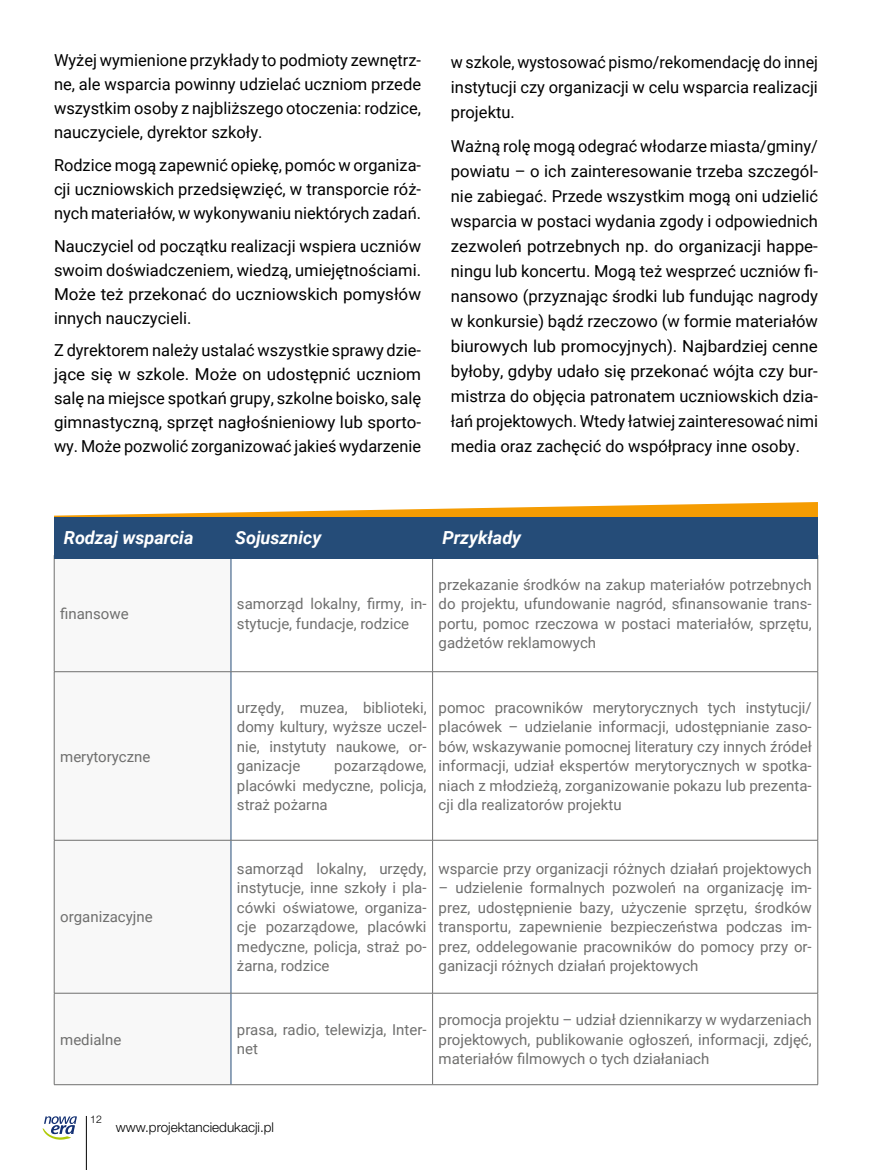
<style>
.page{position:relative;width:872px;height:1170px;background:#fff}
.page>*{position:absolute;margin:0;border:0;box-sizing:border-box;transform-origin:0 0}
.t1{font:italic 700 18px "Roboto";color:#fff}
.t2{font:16.5px/25px "Roboto";color:#000;text-align:justify}
.t3{font:15px/19.5px "Roboto";color:#6f6f6e;text-align:justify}
.t4{font:300 13.5px "Helvetica Neue LT Pro";color:#000}
.t5{font:300 10.5px "Helvetica Neue LT Pro";color:#000}
</style>
<div class="page">
<hr style="left:86px;top:1115px;width:1px;height:54px;background:#000">
<svg style="left:43px;top:1116px;width:34px;height:23px"></svg>
<svg style="left:55px;top:558px;width:176px;height:526px"></svg>
<svg style="left:232px;top:558px;width:585px;height:526px"></svg>
<hr style="left:231px;top:555px;width:1px;height:116px;background:#254c78">
<hr style="left:231px;top:672px;width:1px;height:168px;background:#254c78">
<hr style="left:231px;top:840px;width:1px;height:152px;background:#254c78">
<hr style="left:231px;top:993px;width:1px;height:91px;background:#254c78">
<hr style="left:54px;top:555px;width:1px;height:116px;background:#6f6f6e">
<hr style="left:432px;top:555px;width:1px;height:116px;background:#6f6f6e">
<hr style="left:817px;top:555px;width:1px;height:116px;background:#6f6f6e">
<hr style="left:54px;top:671px;width:177px;height:1px;background:#6f6f6e">
<hr style="left:54px;top:672px;width:1px;height:168px;background:#6f6f6e">
<hr style="left:231px;top:671px;width:201px;height:1px;background:#6f6f6e">
<hr style="left:432px;top:671px;width:386px;height:1px;background:#6f6f6e">
<hr style="left:432px;top:672px;width:1px;height:168px;background:#6f6f6e">
<hr style="left:817px;top:672px;width:1px;height:168px;background:#6f6f6e">
<hr style="left:54px;top:840px;width:177px;height:1px;background:#6f6f6e">
<hr style="left:54px;top:840px;width:1px;height:152px;background:#6f6f6e">
<hr style="left:231px;top:840px;width:201px;height:1px;background:#6f6f6e">
<hr style="left:432px;top:840px;width:386px;height:1px;background:#6f6f6e">
<hr style="left:432px;top:840px;width:1px;height:152px;background:#6f6f6e">
<hr style="left:817px;top:840px;width:1px;height:152px;background:#6f6f6e">
<hr style="left:54px;top:992px;width:177px;height:1px;background:#6f6f6e">
<hr style="left:54px;top:993px;width:1px;height:91px;background:#6f6f6e">
<hr style="left:231px;top:992px;width:201px;height:1px;background:#6f6f6e">
<hr style="left:432px;top:992px;width:386px;height:1px;background:#6f6f6e">
<hr style="left:432px;top:993px;width:1px;height:91px;background:#6f6f6e">
<hr style="left:817px;top:993px;width:1px;height:91px;background:#6f6f6e">
<hr style="left:54px;top:1084px;width:177px;height:1px;background:#6f6f6e">
<hr style="left:231px;top:1084px;width:201px;height:1px;background:#6f6f6e">
<hr style="left:432px;top:1084px;width:386px;height:1px;background:#6f6f6e">
<svg style="left:54px;top:502px;width:764px;height:15px"></svg>
<div style="left:54px;top:517px;width:764px;height:41px;background:#254c78"></div>
<p class="t2" style="left:54px;top:48px;width:368px;line-height:24px">Wyżej wymienione przykłady to podmioty zewnętrz&shy;ne, ale wsparcia powinny udzielać uczniom przede wszystkim osoby z najbliższego otoczenia: rodzice, nauczyciele, dyrektor szkoły.</p>
<p class="t2" style="left:54px;top:152px;width:368px;line-height:24px">Rodzice mogą zapewnić opiekę, pomóc w organiza&shy;cji uczniowskich przedsięwzięć, w transporcie róż&shy;nych materiałów, w wykonywaniu niektórych zadań.</p>
<p class="t2" style="left:54px;top:233px;width:368px;line-height:24px">Nauczyciel od początku realizacji wspiera uczniów swoim doświadczeniem, wiedzą, umiejętnościami.<br>Może też przekonać do uczniowskich pomysłów innych nauczycieli.</p>
<p class="t2" style="left:54px;top:337px;width:368px;line-height:24px">Z dyrektorem należy ustalać wszystkie sprawy dzie&shy;jące się w szkole. Może on udostępnić uczniom salę na miejsce spotkań grupy, szkolne boisko, salę gimnastyczną, sprzęt nagłośnieniowy lub sporto&shy;wy. Może pozwolić zorganizować jakieś wydarzenie</p>
<p class="t2" style="left:451px;top:49px;width:368px">w szkole, wystosować pismo/rekomendację do innej instytucji czy organizacji w celu wsparcia realizacji projektu.</p>
<p class="t2" style="left:451px;top:133px;width:368px">Ważną rolę mogą odegrać włodarze miasta/gminy/ powiatu – o ich zainteresowanie trzeba szczegól&shy;nie zabiegać. Przede wszystkim mogą oni udzielić wsparcia w postaci wydania zgody i odpowiednich zezwoleń potrzebnych np. do organizacji happe&shy;ningu lub koncertu. Mogą też wesprzeć uczniów fi&shy;nansowo (przyznając środki lub fundując nagrody w konkursie) bądź rzeczowo (w formie materiałów biurowych lub promocyjnych). Najbardziej cenne byłoby, gdyby udało się przekonać wójta czy bur&shy;mistrza do objęcia patronatem uczniowskich dzia&shy;łań projektowych. Wtedy łatwiej zainteresować nimi media oraz zachęcić do współpracy inne osoby.</p>
<p class="t1" style="left:64px;top:524px;width:131px">Rodzaj wsparcia</p>
<p class="t1" style="left:235px;top:524px;width:87px">Sojusznicy</p>
<p class="t1" style="left:442px;top:524px;width:80px">Przykłady</p>
<p class="t3" style="left:60px;top:603px;width:70px">finansowe</p>
<p class="t3" style="left:237px;top:593px;width:191px">samorząd lokalny, firmy, in&shy;stytucje, fundacje, rodzice</p>
<p class="t3" style="left:438px;top:574px;width:375px">przekazanie środków na zakup materiałów potrzebnych do projektu, ufundowanie nagród, sfinansowanie trans&shy;portu, pomoc rzeczowa w postaci materiałów, sprzętu, gadżetów reklamowych</p>
<p class="t3" style="left:60px;top:746px;width:92px">merytoryczne</p>
<p class="t3" style="left:237px;top:697px;width:191px">urzędy, muzea, biblioteki, domy kultury, wyższe uczel&shy;nie, instytuty naukowe, or&shy;ganizacje</p>
<p class="t3" style="left:237px;top:755px;width:191px;text-indent:97px">pozarządowe, placówki medyczne, policja, straż pożarna</p>
<p class="t3" style="left:438px;top:697px;width:375px">pomoc pracowników merytorycznych tych instytucji/ placówek – udzielanie informacji, udostępnianie zaso&shy;bów, wskazywanie pomocnej literatury czy innych źródeł informacji, udział ekspertów merytorycznych w spotka&shy;niach z młodzieżą, zorganizowanie pokazu lub prezenta&shy;cji dla realizatorów projektu</p>
<p class="t3" style="left:60px;top:906px;width:94px">organizacyjne</p>
<p class="t3" style="left:237px;top:857px;width:191px">samorząd lokalny, urzędy, instytucje, inne szkoły i pla&shy;cówki oświatowe, organiza&shy;cje pozarządowe, placówki medyczne, policja, straż po&shy;żarna, rodzice</p>
<p class="t3" style="left:438px;top:857px;width:375px">wsparcie przy organizacji różnych działań projektowych</p>
<p class="t3" style="left:438px;top:877px;width:375px">– udzielenie formalnych pozwoleń na organizację im&shy;prez, udostępnienie bazy, użyczenie sprzętu, środków transportu, zapewnienie bezpieczeństwa podczas im&shy;prez, oddelegowanie pracowników do pomocy przy or&shy;ganizacji różnych działań projektowych</p>
<p class="t3" style="left:60px;top:1028px;width:63px">medialne</p>
<p class="t3" style="left:237px;top:1019px;width:191px">prasa, radio, telewizja, Inter&shy;net</p>
<p class="t3" style="left:438px;top:1009px;width:375px">promocja projektu – udział dziennikarzy w wydarzeniach projektowych, publikowanie ogłoszeń, informacji, zdjęć, materiałów filmowych o tych działaniach</p>
<p class="t5" style="left:90px;top:1113px;width:13px">12</p>
<p class="t4" style="left:116px;top:1118px;width:160px">www.projektanciedukacji.pl</p>
</div>
